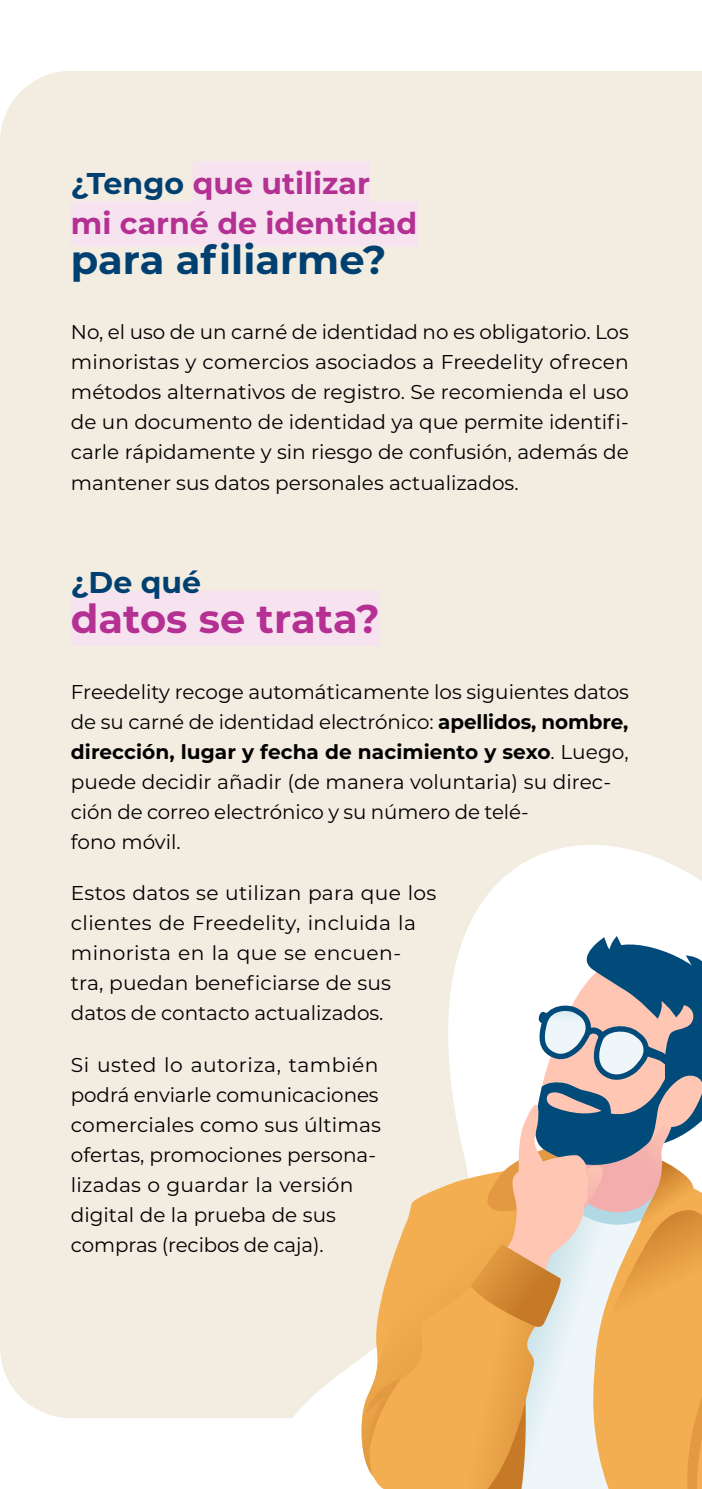
<style>
.page{position:relative;width:702px;height:1489px;background:#fff}
.page>*{position:absolute;margin:0;border:0;box-sizing:border-box;transform-origin:0 0}
.t1{font:700 40px "Montserrat";color:#004071}
.t2{font:700 40px "Montserrat";color:#b43092}
.t3{font:700 30px/40px "Montserrat";color:#b43092}
.t4{font:700 30px "Montserrat";color:#004071}
.t5{font:20px/30px "Montserrat";color:#000}
.s1{color:#004071}
.s2{font-weight:700}
</style>
<div class="page">
<div style="left:0;top:71px;width:702px;height:1346px;background:#f2ece1"></div>
<svg style="left:192px;top:768px;width:510px;height:650px;background:#f3ede4"></svg>
<svg style="left:361px;top:1186px;width:72px;height:69px;background:#f2d7b0"></svg>
<svg style="left:358px;top:1255px;width:75px;height:233px;background:#f2bd76"></svg>
<svg style="left:366px;top:1378px;width:34px;height:70px;background:#edaa52"></svg>
<svg style="left:433px;top:935px;width:269px;height:553px"></svg>
<div style="left:193px;top:161px;width:177px;height:45px;background:#f6e3ef"></div>
<div style="left:71px;top:201px;width:346px;height:45px;background:#f6e3ef"></div>
<div style="left:71px;top:591px;width:308px;height:55px;background:#f6e3ef"></div>
<h2 class="t3" style="left:71px;top:162px;width:348px"><span class="s1">¿Tengo</span> que utilizar mi carné de identidad</h2>
<h1 class="t1" style="left:71px;top:231px;width:317px">para afiliarme?</h1>
<p class="t5" style="left:71px;top:316px;width:559px;text-align:justify">No, el uso de un carné de identidad no es obligatorio. Los minoristas y comercios asociados a Freedelity ofrecen métodos alternativos de registro. Se recomienda el uso de un documento de identidad ya que permite identifi&shy;carle rápidamente y sin riesgo de confusión, además de mantener sus datos personales actualizados.</p>
<h2 class="t4" style="left:71px;top:561px;width:132px">¿De qué</h2>
<h1 class="t2" style="left:71px;top:590px;width:310px">datos se trata?</h1>
<p class="t5" style="left:71px;top:676px;width:559px">Freedelity recoge automáticamente los siguientes datos de su carné de identidad electrónico: <span class="s2">apellidos, nombre, dirección, lugar y fecha de nacimiento y sexo</span>. Luego, puede decidir añadir (de manera voluntaria) su direc&shy;ción de correo electrónico y su número de telé-<br>fono móvil.</p>
<p class="t5" style="left:71px;top:877px;width:367px">Estos datos se utilizan para que los clientes de Freedelity, incluida la minorista en la que se encuen&shy;tra, puedan beneficiarse de sus datos de contacto actualizados.</p>
<p class="t5" style="left:71px;top:1048px;width:312px">Si usted lo autoriza, también podrá enviarle comunicaciones comerciales como sus últimas ofertas, promociones persona&shy;lizadas o guardar la versión digital de la prueba de sus compras (recibos de caja).</p>
</div>
